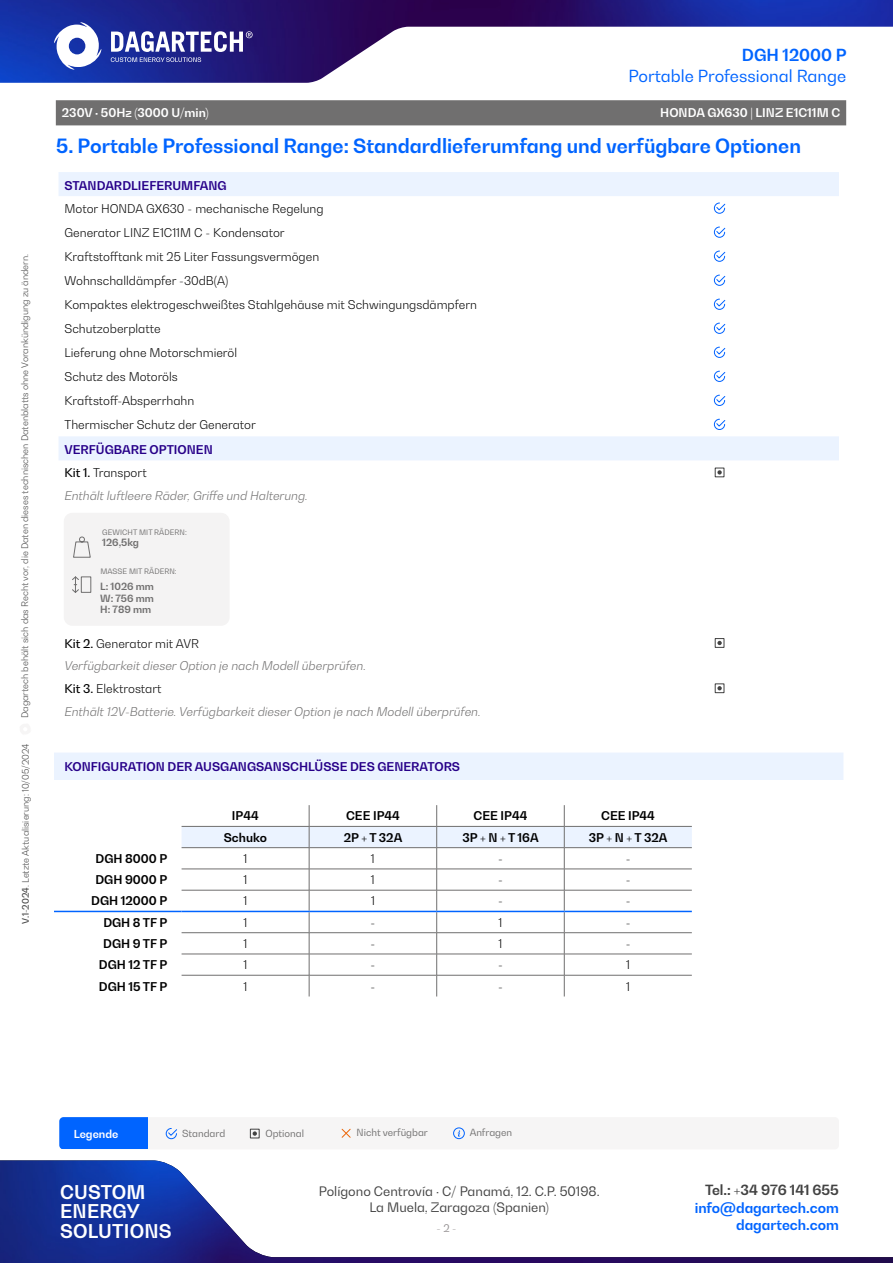
<style>
.page{position:relative;width:893px;height:1263px;background:#fff}
.page>*{position:absolute;margin:0;border:0;box-sizing:border-box;transform-origin:0 0}
.t1{font:700 19.5px "Bw Gradual";color:#0064ff}
.t2{font:700 18.75px/19.4px "Bw Gradual";letter-spacing:.01em;color:#fff}
.t3{font:16.5px "Bw Gradual";color:#0064ff}
.t4{font:700 16.5px "Bw Gradual";color:#0064ff}
.t5{font:700 13.95px "Bw Gradual";color:#0064ff}
.t6{font:700 13.95px "Bw Gradual";color:#424242}
.t7{font:12.9px/16.2px "Bw Gradual";color:#424242;text-align:center}
.t8{font:300 12px/24px "Bw Gradual";color:#000}
.t9{font:italic 300 12px/22.6px "Bw Gradual";color:#706f6f}
.t10{font:700 12px "Bw Gradual";color:#000}
.t11{font:700 12px "Bw Gradual";color:#270089}
.t12{font:700 12px "Bw Gradual";color:#fff}
.t13{font:700 10.95px "Bw Gradual";color:#fff}
.t14{font:10.5px "Bw Gradual";color:#949091}
.t15{font:700 9.9px/11.4px "Bw Gradual";color:#706f6f;text-align:justify}
.t16{font:9.75px "Bw Gradual";color:#706f6f}
.t17{font:300 9px "Bw Gradual";color:#424242}
.t18{font:7.5px "Bw Gradual";letter-spacing:.01em;color:#706f6f}
.s1{font-weight:500}
.s2{font-weight:700;font-style:normal;color:#270089}
.s3{font-weight:500;font-style:normal;color:#000}
.s4{font-style:normal;color:#000}
</style>
<div class="page">
<img style="left:0;top:0;width:893px;height:83px">
<svg style="left:111px;top:31px;width:142px;height:31px"></svg>
<svg style="left:54px;top:22px;width:47px;height:48px"></svg>
<img style="left:0;top:1160px;width:893px;height:103px">
<div style="left:59px;top:1117px;width:780px;height:32px;background:#f6f5f5;border-radius:4px"></div>
<div style="left:59px;top:1117px;width:89px;height:32px;background:#0064ff"></div>
<svg style="left:165px;top:1128px;width:12px;height:11px"></svg>
<div style="left:250px;top:1129px;width:10px;height:9px;border:1px solid #424242"></div>
<svg style="left:253px;top:1131px;width:4px;height:5px"></svg>
<div style="left:453px;top:1128px;width:12px;height:11px;border:1px solid #0064ff;border-radius:50%"></div>
<svg style="left:458px;top:1130px;width:2px;height:7px"></svg>
<svg style="left:341px;top:1128px;width:10px;height:10px"></svg>
<div style="left:56px;top:100px;width:790px;height:25px;background:#706f6f"></div>
<div style="left:64px;top:513px;width:166px;height:113px;background:#f4f3f3;border-radius:9px"></div>
<svg style="left:59px;top:172px;width:780px;height:288px"></svg>
<svg style="left:714px;top:202px;width:12px;height:12px"></svg>
<svg style="left:714px;top:226px;width:12px;height:12px"></svg>
<svg style="left:714px;top:250px;width:12px;height:12px"></svg>
<svg style="left:714px;top:274px;width:12px;height:12px"></svg>
<svg style="left:714px;top:298px;width:12px;height:12px"></svg>
<svg style="left:714px;top:322px;width:12px;height:12px"></svg>
<svg style="left:714px;top:346px;width:12px;height:12px"></svg>
<svg style="left:714px;top:370px;width:12px;height:12px"></svg>
<svg style="left:714px;top:394px;width:12px;height:12px"></svg>
<svg style="left:714px;top:418px;width:12px;height:12px"></svg>
<div style="left:715px;top:468px;width:9px;height:9px;border:1px solid #424242"></div>
<svg style="left:717px;top:470px;width:5px;height:5px"></svg>
<div style="left:715px;top:638px;width:9px;height:10px;border:1px solid #424242"></div>
<svg style="left:717px;top:641px;width:5px;height:4px"></svg>
<div style="left:715px;top:683px;width:9px;height:10px;border:1px solid #424242"></div>
<svg style="left:717px;top:686px;width:5px;height:4px"></svg>
<div style="left:54px;top:753px;width:789px;height:27px;background:#ebf3ff"></div>
<svg style="left:73px;top:536px;width:18px;height:22px"></svg>
<svg style="left:72px;top:576px;width:19px;height:17px"></svg>
<svg style="left:182px;top:805px;width:510px;height:191px"></svg>
<hr style="left:54px;top:911px;width:128px;height:1px;background:#0064ff">
<hr style="left:182px;top:911px;width:127px;height:1px;background:#0064ff">
<hr style="left:309px;top:911px;width:128px;height:1px;background:#0064ff">
<hr style="left:437px;top:911px;width:127px;height:1px;background:#0064ff">
<hr style="left:564px;top:911px;width:128px;height:1px;background:#0064ff">
<p class="t17" style="left:19px;top:718px;width:466px;rotate:-90deg">Dagartech behält sich das Recht vor, die Daten dieses technischen Datenblatts ohne Vorankündigung zu ändern.</p>
<p class="t17" style="left:20px;top:924px;width:182px;rotate:-90deg"><span class="s1">V.1-2024</span>. Letzte Aktualisierung: 10/05/2024</p>
<h3 class="t4" style="left:742px;top:44px;width:106px">DGH 12000 P</h3>
<h3 class="t3" style="left:628px;top:65px;width:219px">Portable Professional Range</h3>
<p class="t12" style="left:62px;top:105px;width:148px">230V · 50Hz (3000 U/min)</p>
<p class="t12" style="left:660px;top:105px;width:181px">HONDA GX630 | LINZ E1C11M C</p>
<h1 class="t1" style="left:56px;top:133px;width:746px">5. Portable Professional Range: Standardlieferumfang und verfügbare Optionen</h1>
<p class="t11" style="left:64px;top:178px;width:164px">STANDARDLIEFERUMFANG</p>
<p class="t8" style="left:64px;top:196px;width:414px">Motor HONDA GX630 - mechanische Regelung<br>Generator LINZ E1C11M C - Kondensator<br>Kraftstofftank mit 25 Liter Fassungsvermögen<br>Wohnschalldämpfer -30dB(A)<br>Kompaktes elektrogeschweißtes Stahlgehäuse mit Schwingungsdämpfern Schutzoberplatte<br>Lieferung ohne Motorschmieröl<br>Schutz des Motoröls<br>Kraftstoff-Absperrhahn<br>Thermischer Schutz der Generator</p>
<p class="t9" style="left:64px;top:438px;width:245px"><span class="s2">VERFÜGBARE OPTIONEN<br></span><span class="s3">Kit 1.</span> <span class="s4">Transport<br></span>Enthält luftleere Räder, Griffe und Halterung.</p>
<p class="t18" style="left:102px;top:527px;width:86px">GEWICHT MIT RÄDERN:</p>
<p class="t15" style="left:102px;top:537px;width:38px">126,5kg</p>
<p class="t15" style="left:100px;top:581px;width:55px">L: 1026 mm W: 756 mm H: 789 mm</p>
<p class="t18" style="left:100px;top:566px;width:78px">MASSE MIT RÄDERN:</p>
<p class="t9" style="left:64px;top:632px;width:418px"><span class="s3">Kit 2.</span> <span class="s4">Generator mit AVR<br></span>Verfügbarkeit dieser Option je nach Modell überprüfen.<br><span class="s3">Kit 3.</span> <span class="s4">Elektrostart<br></span>Enthält 12V-Batterie. Verfügbarkeit dieser Option je nach Modell überprüfen.</p>
<p class="t11" style="left:64px;top:758px;width:397px">KONFIGURATION DER AUSGANGSANSCHLÜSSE DES GENERATORS</p>
<p class="t10" style="left:232px;top:808px;width:28px">IP44</p>
<p class="t10" style="left:346px;top:808px;width:55px">CEE IP44</p>
<p class="t10" style="left:474px;top:808px;width:55px">CEE IP44</p>
<p class="t10" style="left:601px;top:808px;width:55px">CEE IP44</p>
<p class="t10" style="left:224px;top:829px;width:45px">Schuko</p>
<p class="t10" style="left:344px;top:829px;width:60px">2P + T 32A</p>
<p class="t10" style="left:462px;top:829px;width:78px">3P + N + T 16A</p>
<p class="t10" style="left:589px;top:829px;width:80px">3P + N + T 32A</p>
<p class="t10" style="left:96px;top:850px;width:73px">DGH 8000 P</p>
<p class="t8" style="left:243px;top:846px;width:5px">1</p>
<p class="t8" style="left:371px;top:846px;width:5px">1</p>
<p class="t8" style="left:498px;top:846px;width:6px">-</p>
<p class="t8" style="left:626px;top:846px;width:6px">-</p>
<p class="t10" style="left:95px;top:872px;width:73px">DGH 9000 P</p>
<p class="t8" style="left:243px;top:867px;width:5px">1</p>
<p class="t8" style="left:371px;top:867px;width:5px">1</p>
<p class="t8" style="left:498px;top:867px;width:6px">-</p>
<p class="t8" style="left:626px;top:867px;width:6px">-</p>
<p class="t10" style="left:91px;top:893px;width:78px">DGH 12000 P</p>
<p class="t8" style="left:243px;top:889px;width:5px">1</p>
<p class="t8" style="left:371px;top:889px;width:5px">1</p>
<p class="t8" style="left:498px;top:889px;width:6px">-</p>
<p class="t8" style="left:626px;top:889px;width:6px">-</p>
<p class="t10" style="left:103px;top:914px;width:66px">DGH 8 TF P</p>
<p class="t8" style="left:243px;top:910px;width:5px">1</p>
<p class="t8" style="left:371px;top:910px;width:6px">-</p>
<p class="t8" style="left:499px;top:910px;width:5px">1</p>
<p class="t8" style="left:626px;top:910px;width:6px">-</p>
<p class="t10" style="left:103px;top:936px;width:66px">DGH 9 TF P</p>
<p class="t8" style="left:243px;top:931px;width:5px">1</p>
<p class="t8" style="left:371px;top:931px;width:6px">-</p>
<p class="t8" style="left:499px;top:931px;width:5px">1</p>
<p class="t8" style="left:626px;top:931px;width:6px">-</p>
<p class="t10" style="left:99px;top:957px;width:70px">DGH 12 TF P</p>
<p class="t8" style="left:243px;top:952px;width:5px">1</p>
<p class="t8" style="left:371px;top:952px;width:6px">-</p>
<p class="t8" style="left:498px;top:952px;width:6px">-</p>
<p class="t8" style="left:626px;top:952px;width:5px">1</p>
<p class="t10" style="left:99px;top:978px;width:70px">DGH 15 TF P</p>
<p class="t8" style="left:243px;top:974px;width:5px">1</p>
<p class="t8" style="left:371px;top:974px;width:6px">-</p>
<p class="t8" style="left:498px;top:974px;width:6px">-</p>
<p class="t8" style="left:626px;top:974px;width:5px">1</p>
<p class="t13" style="left:74px;top:1126px;width:46px">Legende</p>
<p class="t16" style="left:182px;top:1127px;width:45px">Standard</p>
<p class="t16" style="left:265px;top:1127px;width:40px">Optional</p>
<p class="t16" style="left:357px;top:1126px;width:73px">Nicht verfügbar</p>
<p class="t16" style="left:470px;top:1126px;width:44px">Anfragen</p>
<h2 class="t2" style="left:60px;top:1182px;width:113px">CUSTOM<br>ENERGY<br>SOLUTIONS</h2>
<p class="t7" style="left:319px;top:1182px;width:282px">Polígono Centrovía · C/ Panamá, 12. C.P. 50198.<br>La Muela, Zaragoza (Spanien)</p>
<p class="t14" style="left:437px;top:1221px;width:21px">- 2 -</p>
<p class="t6" style="left:705px;top:1180px;width:135px">Tel.: +34 976 141 655</p>
<p class="t5" style="left:695px;top:1199px;width:146px">info@dagartech.com</p>
<p class="t5" style="left:736px;top:1215px;width:104px">dagartech.com</p>
</div>
